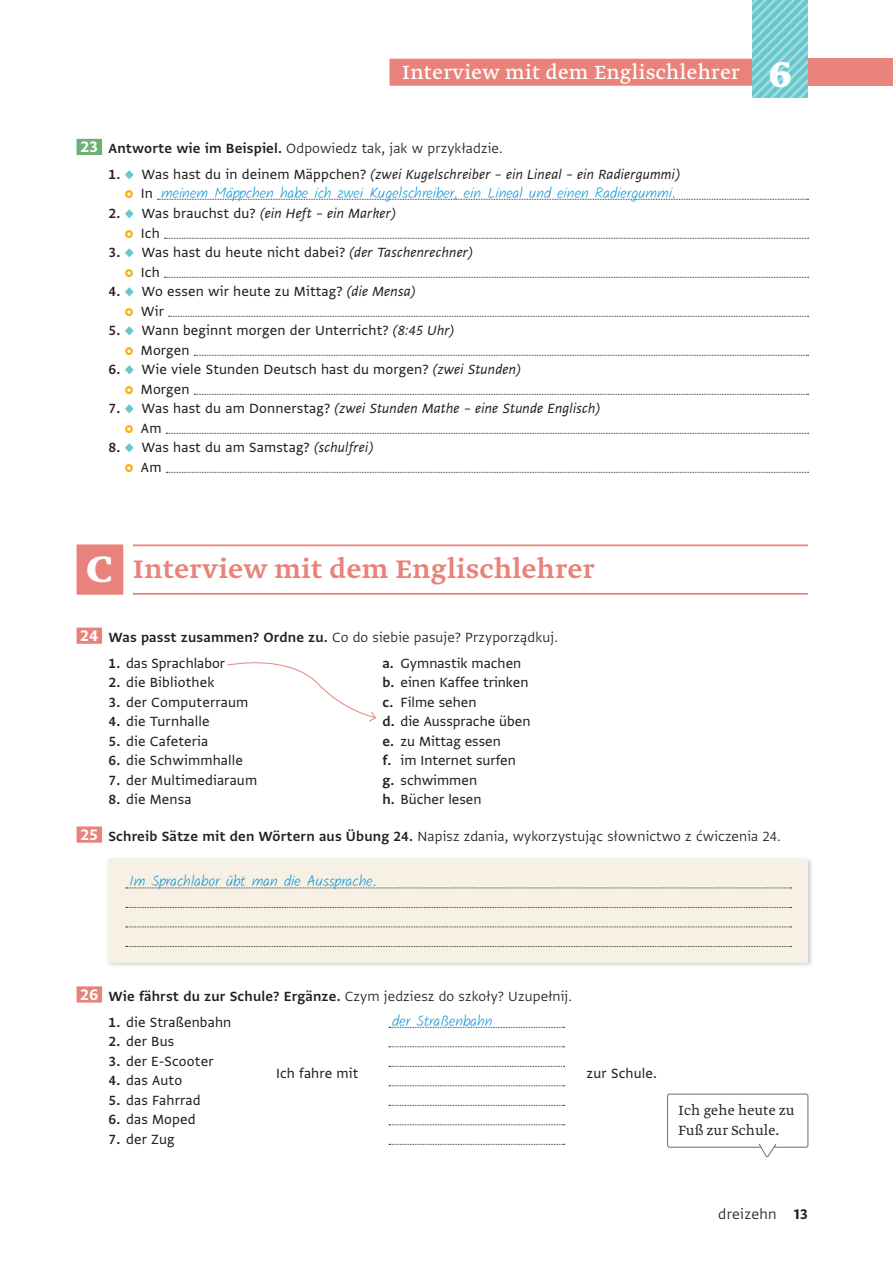
<style>
.page{position:relative;width:893px;height:1263px;background:#fff}
.page>*{position:absolute;margin:0;border:0;box-sizing:border-box;transform-origin:0 0}
.ETT_Lektionsnummer_k{font:700 45px "Greta Text Std";color:#fff}
.ETT_C_Head{font:500 30px "Greta Text Std";letter-spacing:.02em;color:#e9827a}
.ETT_Kolumnentitel_sc{font:22.5px "Greta Text Std";letter-spacing:.02em;color:#fff}
.ETT_pagina_Wort_rech{font:300 16.5px "Greta Sans Std";letter-spacing:.02em;color:#231f20}
.ETT_Fließ__inkl__1_2{font:15.75px "Greta Sans Std";letter-spacing:.01em;color:#231f20}
.ETT_C_Arbeitsanweisu{font:300 15.75px "Greta Sans Std";letter-spacing:.01em;color:#231f20}
.ETT_Fließ__inkl__1_2-2{font:italic 15.75px "Greta Sans Std";letter-spacing:.01em;color:#231f20}
.ETT_B_Arbeitsanweisu{font:300 15.75px "Greta Sans Std";letter-spacing:.01em;color:#231f20}
.ETT_Sprechblase{font:300 15.75px/19.5px "Greta Text Std";letter-spacing:.01em;color:#231f20}
.ETT_Fließ__inkl__1_2-3{font:300 15px "Kalamax";color:#008fd5}
.ETT_Fließ_ohne_Einzu{font:300 15px "Kalamax";color:#008fd5}
.ETT_Fließ__inkl__1_2-4{font:13.5px "Susp Sans";color:#faaf18}
.s1{font-family:"Greta Sans Std Bld";font-weight:400;font-size:18px;color:#fff}
.s2{font-family:"Greta Sans Std Sm Bld";font-weight:400}
.s3{font-family:"Greta Sans Std Sm Bld";font-style:normal}
.s4{font-family:"Susp Sans";font-style:normal;font-size:13.5px;color:#64c8cd}
.s5{font-style:normal}
.s6{font-family:"Susp Sans";font-weight:400;font-size:13.5px;color:#faaf18}
.s7{font-family:"Greta Sans Std";font-weight:400;font-size:15.75px;color:#231f20}
.s8{font-family:"Susp Sans";font-size:13.5px;color:#faaf18}
.s9{font-family:"Greta Sans Std Sm Bld"}
.s10{font-family:"Susp Sans";font-size:13.5px;color:#64c8cd}
.s11{font-style:italic}
.s12{font-family:"Greta Sans Std";font-size:15.75px;color:#231f20}
.s13{font-weight:700;font-size:43.5px;color:#fff}
.s14{font-family:"Greta Sans Std Bld";font-weight:400}
</style>
<div class="page">
<div style="left:389px;top:59px;width:364px;height:27px;background:#e9827a"></div>
<div style="left:752px;top:59px;width:141px;height:27px;background:#e9827a"></div>
<svg style="left:753px;top:0;width:55px;height:98px;background:#7ccfd3"></svg>
<svg style="left:77px;top:139px;width:25px;height:16px"></svg>
<svg style="left:158px;top:199px;width:650px;height:1px"></svg>
<svg style="left:164px;top:238px;width:644px;height:1px"></svg>
<svg style="left:164px;top:277px;width:644px;height:1px"></svg>
<svg style="left:169px;top:316px;width:639px;height:1px"></svg>
<svg style="left:194px;top:355px;width:614px;height:1px"></svg>
<svg style="left:194px;top:394px;width:614px;height:1px"></svg>
<svg style="left:166px;top:433px;width:642px;height:1px"></svg>
<svg style="left:166px;top:472px;width:642px;height:1px"></svg>
<svg style="left:77px;top:544px;width:731px;height:51px"></svg>
<hr style="left:133px;top:544px;width:675px;height:2px;background:#e9827a">
<hr style="left:133px;top:593px;width:675px;height:2px;background:#e9827a">
<svg style="left:77px;top:627px;width:25px;height:17px"></svg>
<svg style="left:77px;top:826px;width:25px;height:17px"></svg>
<svg style="left:77px;top:986px;width:25px;height:16px"></svg>
<svg style="left:389px;top:1027px;width:176px;height:1px"></svg>
<svg style="left:389px;top:1046px;width:176px;height:1px"></svg>
<svg style="left:389px;top:1066px;width:176px;height:1px"></svg>
<svg style="left:389px;top:1085px;width:176px;height:1px"></svg>
<svg style="left:389px;top:1105px;width:176px;height:1px"></svg>
<svg style="left:389px;top:1124px;width:176px;height:1px"></svg>
<svg style="left:389px;top:1144px;width:176px;height:1px"></svg>
<svg style="left:227px;top:662px;width:149px;height:60px"></svg>
<div style="left:667px;top:1094px;width:141px;height:53px;border:1px solid #6c6d70;border-radius:2px"></div>
<svg style="left:758px;top:1143px;width:19px;height:14px"></svg>
<div style="left:105px;top:856px;width:709px;height:113px;background:#231f20;opacity:.25"></div>
<div style="left:108px;top:859px;width:699px;height:103px;background:#f6f1e4"></div>
<svg style="left:126px;top:887px;width:665px;height:1px"></svg>
<svg style="left:126px;top:907px;width:665px;height:1px"></svg>
<svg style="left:126px;top:926px;width:665px;height:1px"></svg>
<svg style="left:126px;top:946px;width:665px;height:1px"></svg>
<p class="ETT_Kolumnentitel_sc" style="left:402px;top:59px;width:340px">Interview mit dem Englischlehrer</p>
<p class="ETT_B_Arbeitsanweisu" style="left:81px;top:139px;width:424px"><span class="s1">23</span> <span class="s2">Antworte wie im Beispiel.</span> Odpowiedz tak, jak w przykładzie.</p>
<p class="ETT_Fließ__inkl__1_2-2" style="left:108px;top:165px;width:573px"><span class="s3">1.</span> <span class="s4">§A</span> <span class="s5">Was hast du in deinem Mäppchen?</span> (zwei Kugelschreiber – ein Lineal – ein Radiergummi)</p>
<p class="ETT_Fließ__inkl__1_2-3" style="left:125px;top:183px;width:552px"><span class="s6">§B</span> <span class="s7">In</span> meinem Mäppchen habe ich zwei Kugelschreiber, ein Lineal und einen Radiergummi.</p>
<p class="ETT_Fließ__inkl__1_2-2" style="left:108px;top:204px;width:289px"><span class="s3">2.</span> <span class="s4">§A</span> <span class="s5">Was brauchst du?</span> (ein Heft – ein Marker)</p>
<p class="ETT_Fließ__inkl__1_2" style="left:125px;top:224px;width:36px"><span class="s8">§B</span> Ich</p>
<p class="ETT_Fließ__inkl__1_2" style="left:108px;top:243px;width:366px"><span class="s9">3.</span> <span class="s10">§A</span> Was hast du heute nicht dabei? <span class="s11">(der Taschenrechner)</span></p>
<p class="ETT_Fließ__inkl__1_2" style="left:125px;top:263px;width:36px"><span class="s8">§B</span> Ich</p>
<p class="ETT_Fließ__inkl__1_2" style="left:108px;top:282px;width:309px"><span class="s9">4.</span> <span class="s10">§A</span> Wo essen wir heute zu Mittag? <span class="s11">(die Mensa)</span></p>
<p class="ETT_Fließ__inkl__1_2" style="left:125px;top:302px;width:40px"><span class="s8">§B</span> Wir</p>
<p class="ETT_Fließ__inkl__1_2" style="left:108px;top:321px;width:347px"><span class="s9">5.</span> <span class="s10">§A</span> Wann beginnt morgen der Unterricht? <span class="s11">(8:45 Uhr)</span></p>
<p class="ETT_Fließ__inkl__1_2" style="left:125px;top:341px;width:66px"><span class="s8">§B</span> Morgen</p>
<p class="ETT_Fließ__inkl__1_2" style="left:108px;top:360px;width:414px"><span class="s9">6.</span> <span class="s10">§A</span> Wie viele Stunden Deutsch hast du morgen? <span class="s11">(zwei Stunden)</span></p>
<p class="ETT_Fließ__inkl__1_2" style="left:125px;top:380px;width:66px"><span class="s8">§B</span> Morgen</p>
<p class="ETT_Fließ__inkl__1_2-2" style="left:108px;top:399px;width:493px"><span class="s3">7.</span> <span class="s4">§A</span> <span class="s5">Was hast du am Donnerstag?</span> (zwei Stunden Mathe – eine Stunde Englisch)</p>
<p class="ETT_Fließ__inkl__1_2-4" style="left:125px;top:417px;width:38px">§B <span class="s12">Am</span></p>
<p class="ETT_Fließ__inkl__1_2" style="left:108px;top:438px;width:267px"><span class="s9">8.</span> <span class="s10">§A</span> Was hast du am Samstag? <span class="s11">(schulfrei)</span></p>
<p class="ETT_Fließ__inkl__1_2-4" style="left:125px;top:456px;width:38px">§B <span class="s12">Am</span></p>
<p class="ETT_Lektionsnummer_k" style="left:769px;top:47px;width:25px">6</p>
<p class="ETT_C_Head" style="left:87px;top:551px;width:510px"><span class="s13">C</span> Interview mit dem Englischlehrer</p>
<p class="ETT_C_Arbeitsanweisu" style="left:80px;top:628px;width:479px"><span class="s1">24</span> <span class="s2">Was passt zusammen? Ordne zu.</span> Co do siebie pasuje? Przyporządkuj.</p>
<p class="ETT_Fließ__inkl__1_2" style="left:108px;top:654px;width:118px"><span class="s9">1.</span> das Sprachlabor</p>
<p class="ETT_Fließ__inkl__1_2" style="left:383px;top:654px;width:140px"><span class="s9">a.</span> Gymnastik machen</p>
<p class="ETT_Fließ__inkl__1_2" style="left:108px;top:673px;width:108px"><span class="s9">2.</span> die Bibliothek</p>
<p class="ETT_Fließ__inkl__1_2" style="left:383px;top:673px;width:147px"><span class="s9">b.</span> einen Kaffee trinken</p>
<p class="ETT_Fließ__inkl__1_2" style="left:108px;top:693px;width:141px"><span class="s9">3.</span> der Computerraum</p>
<p class="ETT_Fließ__inkl__1_2" style="left:383px;top:693px;width:95px"><span class="s9">c.</span> Filme sehen</p>
<p class="ETT_Fließ__inkl__1_2" style="left:108px;top:712px;width:103px"><span class="s9">4.</span> die Turnhalle</p>
<p class="ETT_Fließ__inkl__1_2" style="left:383px;top:712px;width:149px"><span class="s9">d.</span> die Aussprache üben</p>
<p class="ETT_Fließ__inkl__1_2" style="left:108px;top:732px;width:101px"><span class="s9">5.</span> die Cafeteria</p>
<p class="ETT_Fließ__inkl__1_2" style="left:383px;top:732px;width:120px"><span class="s9">e.</span> zu Mittag essen</p>
<p class="ETT_Fließ__inkl__1_2" style="left:108px;top:751px;width:136px"><span class="s9">6.</span> die Schwimmhalle</p>
<p class="ETT_Fließ__inkl__1_2" style="left:383px;top:751px;width:135px"><span class="s9">f.</span> im Internet surfen</p>
<p class="ETT_Fließ__inkl__1_2" style="left:108px;top:771px;width:150px"><span class="s9">7.</span> der Multimediaraum</p>
<p class="ETT_Fließ__inkl__1_2" style="left:383px;top:771px;width:96px"><span class="s9">g.</span> schwimmen</p>
<p class="ETT_Fließ__inkl__1_2" style="left:108px;top:790px;width:85px"><span class="s9">8.</span> die Mensa</p>
<p class="ETT_Fließ__inkl__1_2" style="left:383px;top:790px;width:100px"><span class="s9">h.</span> Bücher lesen</p>
<p class="ETT_C_Arbeitsanweisu" style="left:81px;top:827px;width:702px"><span class="s1">25</span> <span class="s2">Schreib Sätze mit den Wörtern aus Übung 24.</span> Napisz zdania, wykorzystując słownictwo z ćwiczenia 24.</p>
<p class="ETT_Fließ_ohne_Einzu" style="left:129px;top:872px;width:249px">Im Sprachlabor übt man die Aussprache.</p>
<p class="ETT_C_Arbeitsanweisu" style="left:80px;top:987px;width:493px"><span class="s1">26</span> <span class="s2">Wie fährst du zur Schule? Ergänze.</span> Czym jedziesz do szkoły? Uzupełnij.</p>
<p class="ETT_Fließ__inkl__1_2" style="left:108px;top:1013px;width:124px"><span class="s9">1.</span> die Straßenbahn</p>
<p class="ETT_Fließ__inkl__1_2-3" style="left:392px;top:1011px;width:102px">der Straßenbahn</p>
<p class="ETT_Fließ__inkl__1_2" style="left:108px;top:1032px;width:67px"><span class="s9">2.</span> der Bus</p>
<p class="ETT_Fließ__inkl__1_2" style="left:108px;top:1052px;width:107px"><span class="s9">3.</span> der E-Scooter</p>
<p class="ETT_Fließ__inkl__1_2" style="left:276px;top:1064px;width:84px">Ich fahre mit</p>
<p class="ETT_Fließ__inkl__1_2" style="left:587px;top:1064px;width:72px">zur Schule.</p>
<p class="ETT_Fließ__inkl__1_2" style="left:108px;top:1071px;width:75px"><span class="s9">4.</span> das Auto</p>
<p class="ETT_Fließ__inkl__1_2" style="left:108px;top:1091px;width:94px"><span class="s9">5.</span> das Fahrrad</p>
<p class="ETT_Fließ__inkl__1_2" style="left:108px;top:1110px;width:89px"><span class="s9">6.</span> das Moped</p>
<p class="ETT_Fließ__inkl__1_2" style="left:108px;top:1130px;width:68px"><span class="s9">7.</span> der Zug</p>
<p class="ETT_Sprechblase" style="left:678px;top:1102px;width:118px">Ich gehe heute zu<br>Fuß zur Schule.</p>
<p class="ETT_pagina_Wort_rech" style="left:718px;top:1205px;width:91px">dreizehn <span class="s14">13</span></p>
</div>
